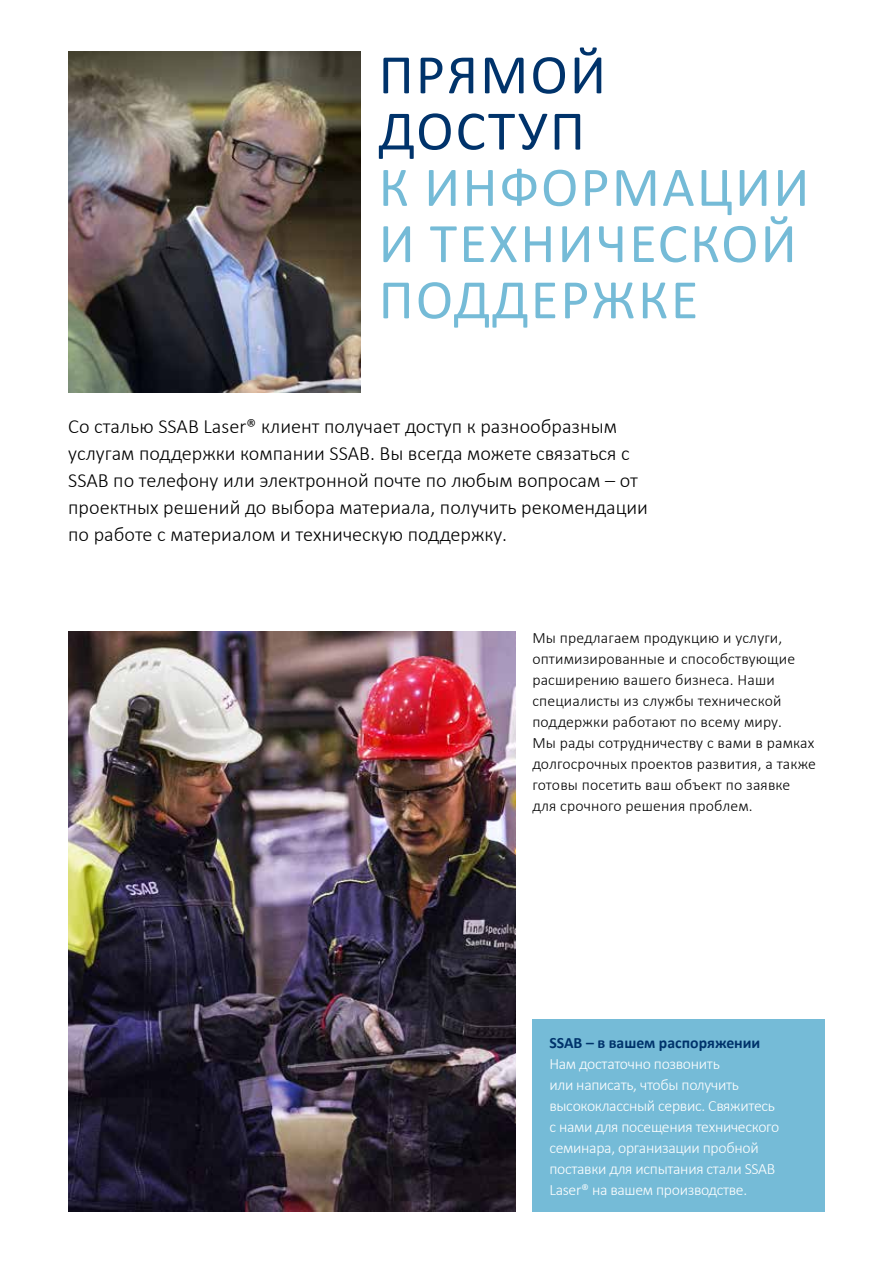
<style>
.page{position:relative;width:893px;height:1263px;background:#fff}
.page>*{position:absolute;margin:0;border:0;box-sizing:border-box;transform-origin:0 0}
.t1{font:56.25px/56.2px "Calibri";letter-spacing:.04em;color:#75bbd7}
.t2{font:56.25px/56.2px "Calibri";letter-spacing:.04em;color:#00336b}
.t3{font:300 20.25px/27px "Calibri";color:#000}
.t4{font:300 15.75px/21px "Calibri";letter-spacing:.01em;color:#000}
.t5{font:300 15.75px/21px "Calibri";letter-spacing:-.02em;color:#fff}
.t6{font:700 15.75px "Calibri";color:#00336b}
</style>
<div class="page">
<img style="left:68px;top:631px;width:447px;height:581px">
<img style="left:68px;top:51px;width:293px;height:341px">
<div style="left:532px;top:1019px;width:293px;height:193px;background:#75bbd7"></div>
<h1 class="t2" style="left:379px;top:47px;width:229px">ПРЯМОЙ<br>ДОСТУП</h1>
<h1 class="t1" style="left:379px;top:159px;width:432px">К ИНФОРМАЦИИ<br>И ТЕХНИЧЕСКОЙ<br>ПОДДЕРЖКЕ</h1>
<p class="t3" style="left:68px;top:412px;width:581px">Со сталью SSAB Laser® клиент получает доступ к разнообразным услугам поддержки компании SSAB. Вы всегда можете связаться с SSAB по телефону или электронной почте по любым вопросам – от проектных решений до выбора материала, получить рекомендации по работе с материалом и техническую поддержку.</p>
<p class="t4" style="left:532px;top:627px;width:285px">Мы предлагаем продукцию и услуги, оптимизированные и способствующие расширению вашего бизнеса. Наши специалисты из службы технической поддержки работают по всему миру.<br>Мы рады сотрудничеству с вами в рамках долгосрочных проектов развития, а также готовы посетить ваш объект по заявке для срочного решения проблем.</p>
<p class="t6" style="left:549px;top:1033px;width:212px">SSAB – в вашем распоряжении</p>
<p class="t5" style="left:549px;top:1052px;width:231px">Нам достаточно позвонить<br>или написать, чтобы получить высококлассный сервис. Свяжитесь с нами для посещения технического семинара, организации пробной поставки для испытания стали SSAB<br>Laser® на вашем производстве.</p>
</div>
